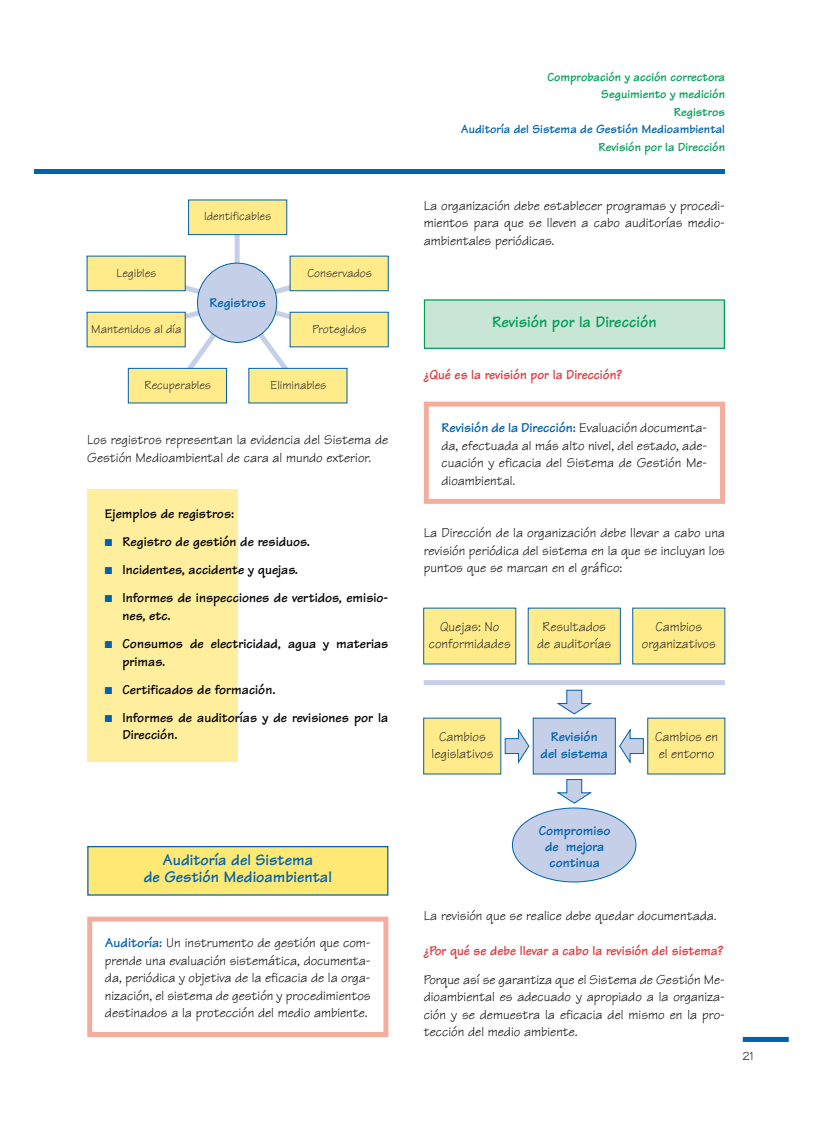
<style>
.page{position:relative;width:815px;height:1124px;background:#fff}
.page>*{position:absolute;margin:0;border:0;box-sizing:border-box;transform-origin:0 0}
.t1{font:700 16.25px/17.5px "Tekton";color:#0161aa;text-align:center}
.t2{font:700 16.25px "Tekton";color:#009e57}
.t3{font:13.75px/17.5px "Tekton";color:#000;text-align:justify}
.t4{font:700 13.75px/17.5px "Tekton";color:#000}
.t5{font:13.75px/16.2px "Tekton";color:#231f20;text-align:center}
.t6{font:700 13.75px "Tekton";color:#e1373d}
.t7{font:700 13.75px/16.2px "Tekton";color:#0161aa;text-align:center}
.t8{font:12.5px "Tekton";color:#231f20}
.t9{font:700 12.5px/17.5px "Tekton";color:#009e57;text-align:right}
.t10{font:700 12.5px "Tekton";color:#0161aa}
.t11{font:12.5px "Tekton";color:#000}
.s1{color:#0161aa}
.s2{font-weight:700;color:#0161aa}
</style>
<div class="page">
<div style="left:743px;top:1037px;width:46px;height:5px;background:#0161aa"></div>
<div style="left:34px;top:169px;width:691px;height:5px;background:#0161aa"></div>
<svg style="left:130px;top:223px;width:215px;height:170px"></svg>
<div style="left:197px;top:263px;width:80px;height:80px;background:#c5d0e8;border:1px solid #0161aa;border-radius:50%"></div>
<div style="left:188px;top:200px;width:99px;height:35px;background:#ffeb8a;border:1px solid #0161aa"></div>
<div style="left:249px;top:368px;width:98px;height:35px;background:#ffeb8a;border:1px solid #0161aa"></div>
<div style="left:128px;top:368px;width:99px;height:35px;background:#ffeb8a;border:1px solid #0161aa"></div>
<div style="left:290px;top:312px;width:99px;height:35px;background:#ffeb8a"></div>
<div style="left:87px;top:312px;width:99px;height:35px;background:#ffeb8a"></div>
<div style="left:290px;top:256px;width:99px;height:35px;background:#ffeb8a;border:1px solid #0161aa"></div>
<div style="left:87px;top:256px;width:99px;height:35px;background:#ffeb8a;border:1px solid #0161aa"></div>
<svg style="left:87px;top:399px;width:639px;height:638px"></svg>
<div style="left:425px;top:301px;width:299px;height:47px;background:#c9e5d5"></div>
<div style="left:424px;top:299px;width:301px;height:50px;border:1px solid #009e57"></div>
<div style="left:423px;top:608px;width:93px;height:56px;background:#ffeb8a"></div>
<svg style="left:556px;top:689px;width:37px;height:26px"></svg>
<div style="left:528px;top:608px;width:93px;height:56px;background:#ffeb8a"></div>
<div style="left:632px;top:608px;width:93px;height:56px;background:#ffeb8a"></div>
<div style="left:424px;top:680px;width:301px;height:5px;background:#c5d0e8"></div>
<div style="left:423px;top:718px;width:78px;height:56px;background:#ffeb8a"></div>
<div style="left:533px;top:718px;width:83px;height:56px;background:#c5d0e8;border:1px solid #0161aa"></div>
<div style="left:647px;top:718px;width:78px;height:56px;background:#ffeb8a"></div>
<svg style="left:556px;top:779px;width:37px;height:25px"></svg>
<div style="left:512px;top:808px;width:124px;height:74px;background:#c5d0e8;border:1px solid #0161aa;border-radius:50%"></div>
<svg style="left:505px;top:728px;width:25px;height:36px"></svg>
<svg style="left:619px;top:728px;width:25px;height:36px"></svg>
<p class="t8" style="left:204px;top:212px;width:69px">Identificables</p>
<p class="t8" style="left:117px;top:268px;width:41px">Legibles</p>
<p class="t8" style="left:307px;top:268px;width:66px">Conservados</p>
<p class="t7" style="left:210px;top:296px;width:58px">Registros</p>
<p class="t8" style="left:91px;top:324px;width:92px">Mantenidos al día</p>
<p class="t8" style="left:312px;top:324px;width:56px">Protegidos</p>
<p class="t8" style="left:145px;top:380px;width:68px">Recuperables</p>
<p class="t8" style="left:270px;top:380px;width:57px">Eliminables</p>
<p class="t3" style="left:87px;top:433px;width:303px">Los registros representan la evidencia del Sistema de<br>Gestión Medioambiental de cara al mundo exterior.</p>
<p class="t4" style="left:105px;top:507px;width:131px">Ejemplos de registros:</p>
<p class="t4" style="left:105px;top:535px;width:207px"><span class="s1">■</span> Registro de gestión de residuos.</p>
<p class="t4" style="left:105px;top:563px;width:195px"><span class="s1">■</span> Incidentes, accidente y quejas.</p>
<p class="t4" style="left:123px;top:591px;width:267px;text-indent:-18px"><span class="s1">■</span> Informes de inspecciones de vertidos, emisio&shy;nes, etc.</p>
<p class="t4" style="left:123px;top:637px;width:267px;text-indent:-18px"><span class="s1">■</span> Consumos de electricidad, agua y materias primas.</p>
<p class="t4" style="left:105px;top:682px;width:172px"><span class="s1">■</span> Certificados de formación.</p>
<p class="t4" style="left:123px;top:711px;width:267px;text-indent:-18px"><span class="s1">■</span> Informes de auditorías y de revisiones por la<br>Dirección.</p>
<p class="t1" style="left:144px;top:853px;width:190px">Auditoría del Sistema<br>de Gestión Medioambiental</p>
<p class="t3" style="left:105px;top:936px;width:267px"><span class="s2">Auditoría:</span> Un instrumento de gestión que com&shy;prende una evaluación sistemática, documenta&shy;da, periódica y objetiva de la eficacia de la orga&shy;nización, el sistema de gestión y procedimientos destinados a la protección del medio ambiente.</p>
<p class="t9" style="left:547px;top:70px;width:179px">Comprobación y acción correctora<br>Seguimiento y medición<br>Registros</p>
<p class="t10" style="left:461px;top:125px;width:266px">Auditoría del Sistema de Gestión Medioambiental</p>
<p class="t9" style="left:599px;top:140px;width:128px">Revisión por la Dirección</p>
<p class="t3" style="left:424px;top:198px;width:303px">La organización debe establecer programas y procedi&shy;mientos para que se lleven a cabo auditorías medio&shy;ambientales periódicas.</p>
<p class="t2" style="left:492px;top:316px;width:166px">Revisión por la Dirección</p>
<p class="t6" style="left:424px;top:370px;width:200px">¿Qué es la revisión por la Dirección?</p>
<p class="t3" style="left:442px;top:421px;width:267px"><span class="s2">Revisión de la Dirección:</span> Evaluación documenta&shy;da, efectuada al más alto nivel, del estado, ade&shy;cuación y eficacia del Sistema de Gestión Me&shy;dioambiental.</p>
<p class="t3" style="left:424px;top:526px;width:303px">La Dirección de la organización debe llevar a cabo una revisión periódica del sistema en la que se incluyan los puntos que se marcan en el gráfico:</p>
<p class="t5" style="left:429px;top:621px;width:83px">Quejas: No conformidades</p>
<p class="t5" style="left:537px;top:621px;width:76px">Resultados de auditorías</p>
<p class="t5" style="left:642px;top:621px;width:75px">Cambios organizativos</p>
<p class="t5" style="left:432px;top:731px;width:63px">Cambios legislativos</p>
<p class="t7" style="left:541px;top:731px;width:69px">Revisión<br>del sistema</p>
<p class="t5" style="left:655px;top:731px;width:64px;text-align:left">Cambios en el entorno</p>
<p class="t7" style="left:539px;top:824px;width:74px">Compromiso de mejora continua</p>
<p class="t3" style="left:424px;top:909px;width:294px">La revisión que se realice debe quedar documentada.</p>
<p class="t6" style="left:424px;top:946px;width:301px">¿Por qué se debe llevar a cabo la revisión del sistema?</p>
<p class="t3" style="left:424px;top:972px;width:303px">Porque así se garantiza que el Sistema de Gestión Me&shy;dioambiental es adecuado y apropiado a la organiza&shy;ción y se demuestra la eficacia del mismo en la pro&shy;tección del medio ambiente.</p>
<p class="t11" style="left:743px;top:1051px;width:12px">21</p>
</div>
